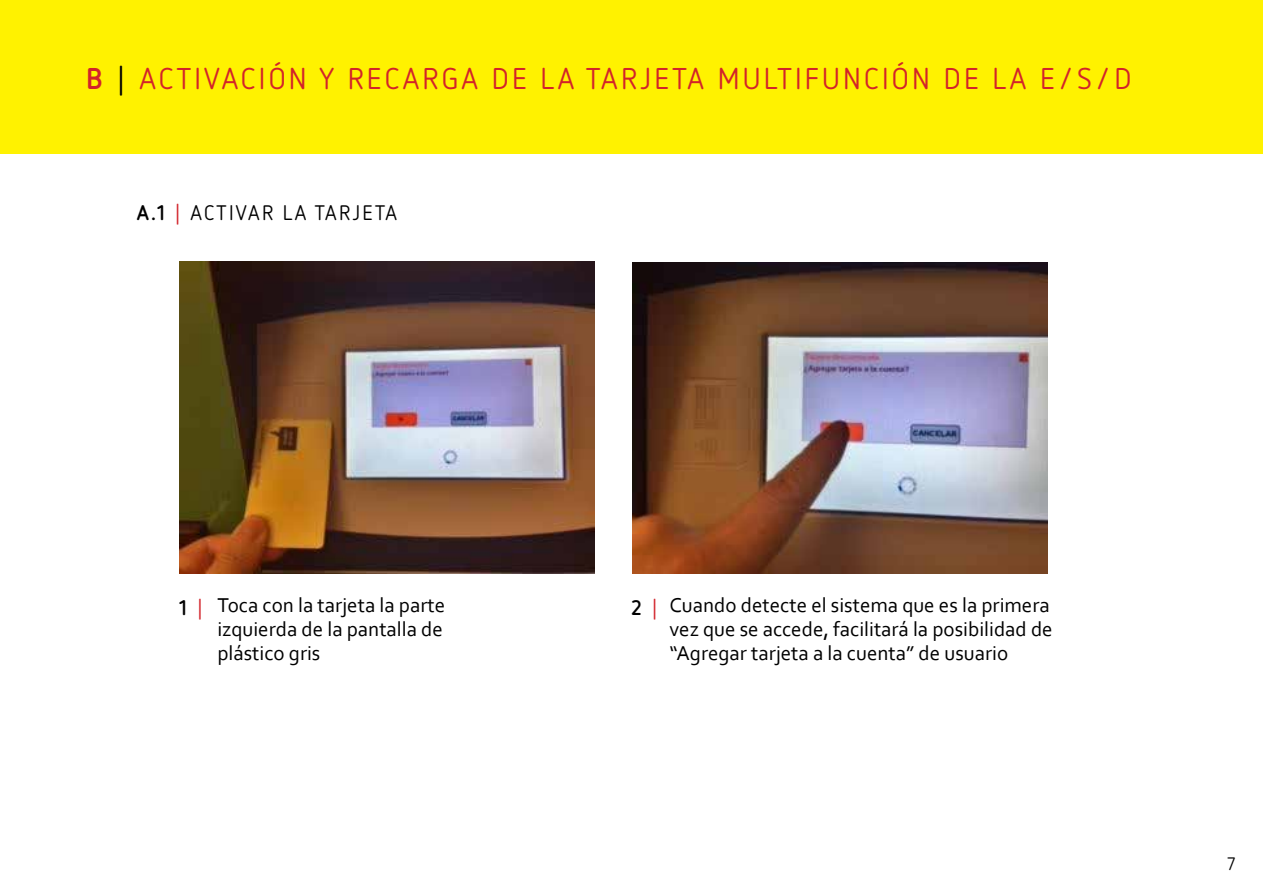
<style>
.page{position:relative;width:1263px;height:893px;background:#fff}
.page>*{position:absolute;margin:0;border:0;box-sizing:border-box;transform-origin:0 0}
.t1{font:30px "Netto OT";letter-spacing:.11em;color:#d2232a}
.t2{font:21px/24px "Corbel";color:#000;text-align:justify}
.t3{font:21px "Netto OT";letter-spacing:.11em;color:#000}
.t4{font:700 21px "Netto OT";color:#000}
.t5{font:18px "Netto OT";color:#000}
.s1{font-weight:700}
.s2{color:#000}
.s3{color:#d2232a}
.s4{font-weight:400;color:#d2232a}
</style>
<div class="page">
<div style="left:0;top:0;width:1263px;height:153px;background:#fff200"></div>
<img style="left:179px;top:261px;width:416px;height:312px">
<img style="left:632px;top:263px;width:415px;height:310px">
<h1 class="t1" style="left:86px;top:60px;width:1043px"><span class="s1">b</span> <span class="s2">|</span> ACTIVACIÓN Y RECARGA DE LA TARJETA MULTIFUNCIÓN DE LA E/S/D</h1>
<p class="t3" style="left:137px;top:200px;width:262px"><span class="s1">A.1</span> <span class="s3">|</span> ACTIVAR LA TARJETA</p>
<p class="t2" style="left:217px;top:593px;width:229px">Toca con la tarjeta la parte izquierda de la pantalla de plástico gris</p>
<p class="t2" style="left:669px;top:593px;width:385px;text-align:left">Cuando detecte el sistema que es la primera vez que se accede, facilitará la posibilidad de “Agregar tarjeta a la cuenta” de usuario</p>
<p class="t4" style="left:179px;top:594px;width:25px">1 <span class="s4">|</span></p>
<p class="t4" style="left:631px;top:594px;width:28px">2 <span class="s4">|</span></p>
<p class="t5" style="left:1227px;top:852px;width:9px">7</p>
</div>
